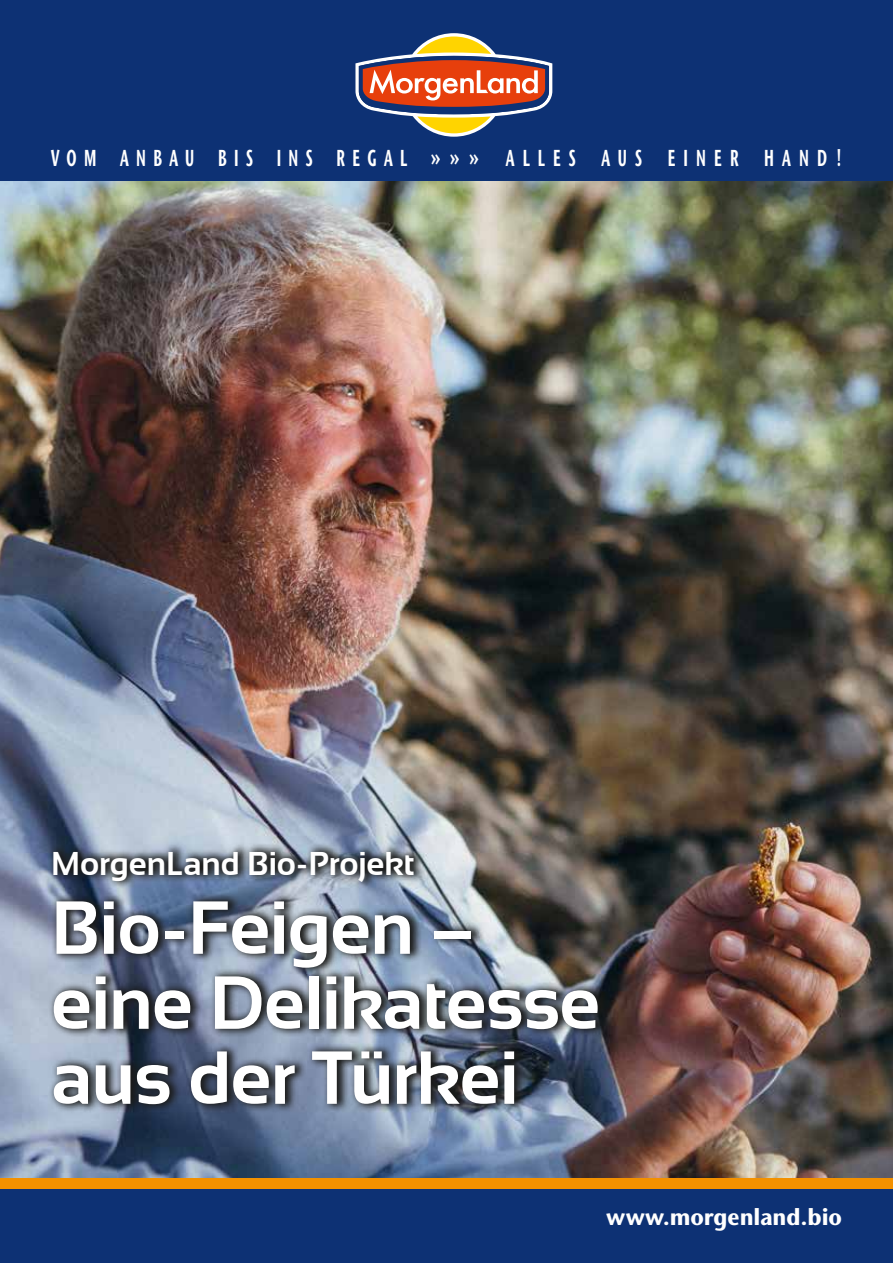
<style>
.page{position:relative;width:893px;height:1263px;background:#fff}
.page>*{position:absolute;margin:0;border:0;box-sizing:border-box;transform-origin:0 0}
.t1{font:700 75px/75px "Sansation";letter-spacing:-.01em;color:#fff}
.t2{font:700 33px "Sansation";letter-spacing:-.005em;color:#fff}
.t3{font:700 condensed 23.1px "Stone Sans IIITC Pro";color:#fff;scale:1.13 1}
.t4{font:700 condensed 22.95px "Stone Sans IIITC Pro";letter-spacing:.48em;color:#fff;scale:.68 1}
.s1{font-size:28.2px}
</style>
<div class="page">
<img style="left:0;top:181px;width:893px;height:997px">
<div style="left:0;top:1188px;width:893px;height:75px;background:#0d3174"></div>
<div style="left:0;top:1178px;width:893px;height:10px;background:#f39100"></div>
<div style="left:0;top:0;width:893px;height:181px;background:#0d3174"></div>
<img style="left:48px;top:842px;width:563px;height:272px">
<svg style="left:355px;top:33px;width:197px;height:104px"></svg>
<p class="t4" style="left:51px;top:143px;width:1165px">VOM ANBAU BIS INS REGAL <span class="s1">»»»</span> ALLES AUS EINER HAND!</p>
<h2 class="t2" style="left:51px;top:845px;width:365px">MorgenLand Bio-Projekt</h2>
<h1 class="t1" style="left:51px;top:890px;width:551px">Bio-Feigen – eine Delikatesse aus der Türkei</h1>
<p class="t3" style="left:607px;top:1202px;width:210px">www.morgenland.bio</p>
</div>
